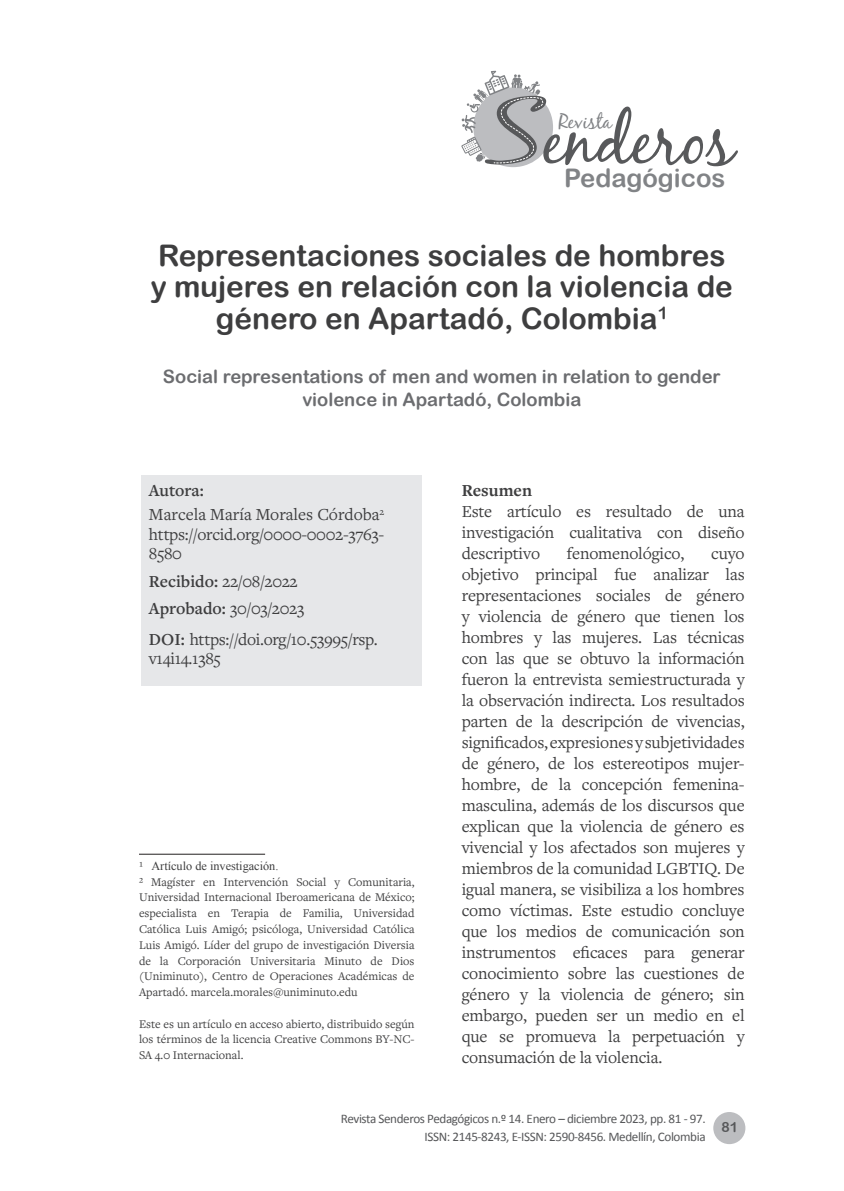
<style>
.page{position:relative;width:844px;height:1191px;background:#fff}
.page>*{position:absolute;margin:0;border:0;box-sizing:border-box;transform-origin:0 0}
.t1{font:29.75px/31.5px "Arial Rounded MT Bold";color:#3e3e3f;text-align:center}
.t2{font:25.55px "Arial Rounded MT Bold";color:#818386}
.t3{font:20.82px "Black Jack";color:#818386}
.t4{font:18.38px/22.8px "Arial Rounded MT Bold";color:#6c6d70;text-align:center}
.t5{font:17.5px/21px "Freight Text Pro";letter-spacing:-.01em;color:#3e3e3f}
.t6{font:600 17.5px "Freight Text Pro";color:#3e3e3f}
.t7{font:700 17.5px "Freight Text Pro";color:#3e3e3f}
.t8{font:14px "Arial Rounded MT Bold";color:#57585a}
.t9{font:13.12px/17.5px "Calibri";letter-spacing:-.03em;color:#57585a;text-align:right}
.PIE_DE_PAGINA{font:12.25px/15.8px "Freight Text Pro";color:#3e3e3f;text-align:justify}
.PIE_DE_PAGINA-2{font:12.25px "Times New Roman";color:#3e3e3f}
.s1{font-weight:600}
.s2{font-family:"Freight Text Pro"}
</style>
<div class="page">
<div style="left:713px;top:1112px;width:32px;height:32px;background:#bcbdc0;border-radius:50%"></div>
<div style="left:141px;top:475px;width:281px;height:211px;background:#e6e7e9"></div>
<svg style="left:461px;top:71px;width:276px;height:95px"></svg>
<hr style="left:139px;top:853px;width:126px;height:1px;background:#231f20">
<p class="t3" style="left:558px;top:108px;width:55px">Revista</p>
<p class="t2" style="left:564px;top:163px;width:163px">Pedagógicos</p>
<p class="t1" style="left:151px;top:239px;width:583px">Representaciones sociales de hombres y mujeres en relación con la violencia de género en Apartadó, Colombia<sup>1</sup></p>
<p class="t4" style="left:163px;top:365px;width:559px">Social representations of men and women in relation to gender violence in Apartadó, Colombia</p>
<p class="t6" style="left:149px;top:479px;width:60px">Autora:<sup>1</sup></p>
<p class="t5" style="left:149px;top:503px;width:237px">Marcela María Morales Córdoba<sup>2</sup></p>
<p class="t5" style="left:149px;top:524px;width:237px;line-height:19.2px">https://orcid.org/0000-0002-3763-<br>8580</p>
<p class="t5" style="left:149px;top:570px;width:150px"><span class="s1">Recibido:</span> 22/08/2022</p>
<p class="t5" style="left:149px;top:597px;width:157px"><span class="s1">Aprobado:</span> 30/03/2023</p>
<p class="t5" style="left:149px;top:628px;width:230px;line-height:19.2px"><span class="s1">DOI:</span> https://doi.org/10.53995/rsp. v14i14.1385</p>
<p class="PIE_DE_PAGINA-2" style="left:139px;top:857px;width:141px"><span class="s2">¹</span> Artículo de investigación.</p>
<p class="PIE_DE_PAGINA" style="left:139px;top:873px;width:277px">² Magíster en Intervención Social y Comunitaria, Universidad Internacional Iberoamericana de México; especialista en Terapia de Familia, Universidad Católica Luis Amigó; psicóloga, Universidad Católica Luis Amigó. Líder del grupo de investigación Diversia de la Corporación Universitaria Minuto de Dios (Uniminuto), Centro de Operaciones Académicas de Apartadó. marcela.morales@uniminuto.edu</p>
<p class="PIE_DE_PAGINA" style="left:139px;top:1015px;width:277px">Este es un artículo en acceso abierto, distribuido según los términos de la licencia Creative Commons BY-NC-SA 4.0 Internacional.</p>
<p class="t7" style="left:461px;top:479px;width:72px">Resumen</p>
<p class="t5" style="left:461px;top:500px;width:284px;text-align:justify">Este artículo es resultado de una investigación cualitativa con diseño descriptivo</p>
<p class="t5" style="left:566px;top:542px;width:119px">fenomenológico,</p>
<p class="t5" style="left:461px;top:542px;width:284px;text-align:justify;text-indent:249px">cuyo objetivo principal fue analizar las representaciones sociales de género y violencia de género que tienen los hombres y las mujeres. Las técnicas con las que se obtuvo la información fueron la entrevista semiestructurada y la observación indirecta. Los resultados parten de la descripción de vivencias, significados, expresiones y subjetividades de género, de los estereotipos mujer&shy;hombre, de la concepción femenina&shy;masculina, además de los discursos que explican que la violencia de género es vivencial y los afectados son mujeres y miembros de la comunidad LGBTIQ. De igual manera, se visibiliza a los hombres como víctimas. Este estudio concluye que los medios de comunicación son instrumentos eficaces para generar conocimiento sobre las cuestiones de género y la violencia de género; sin embargo, pueden ser un medio en el que se promueva la perpetuación y consumación de la violencia.</p>
<p class="t9" style="left:341px;top:1110px;width:366px">Revista Senderos Pedagógicos n.º 14. Enero – diciembre 2023, pp. 81 - 97.<br>ISSN: 2145-8243, E-ISSN: 2590-8456. Medellín, Colombia</p>
<p class="t8" style="left:721px;top:1118px;width:18px">81</p>
</div>
